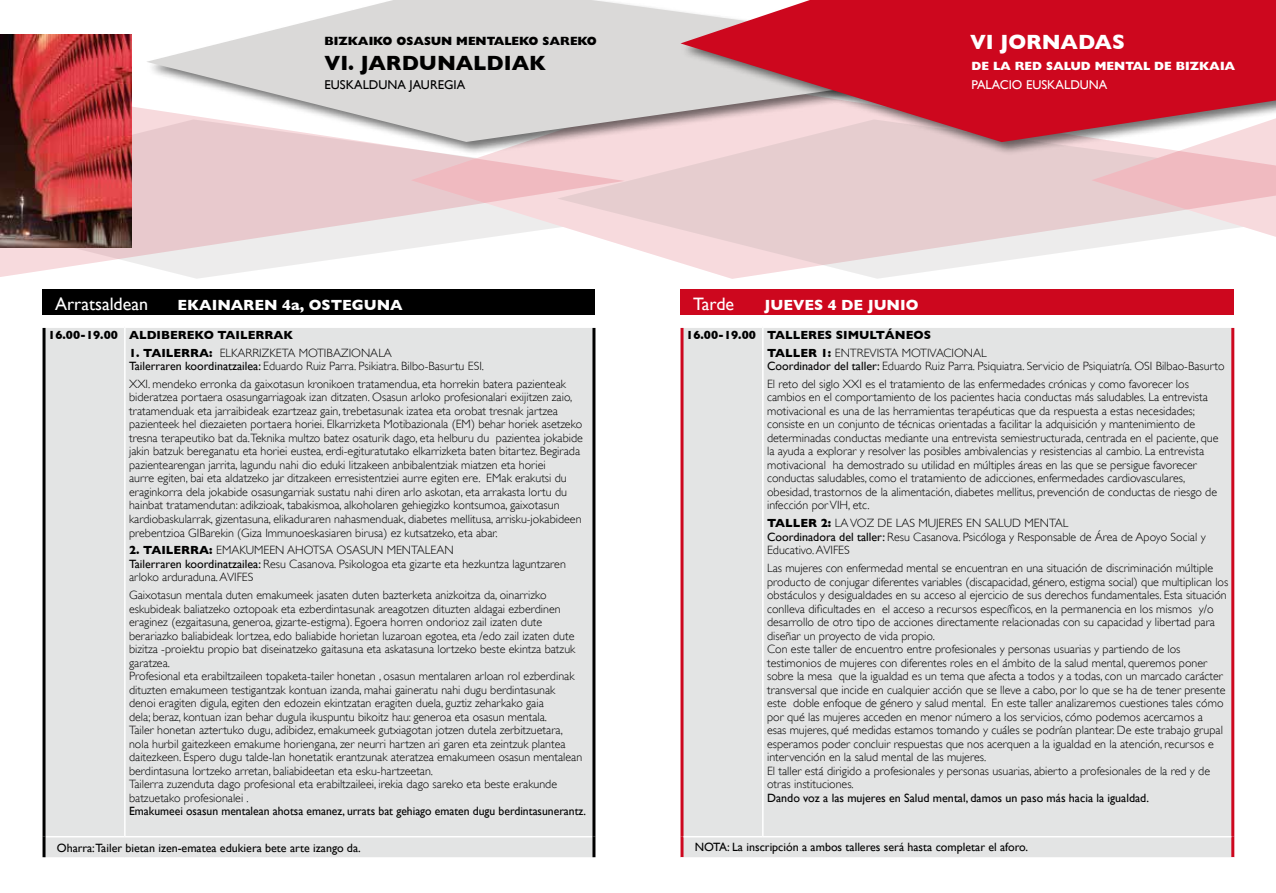
<style>
.page{position:relative;width:1276px;height:893px;background:#fff}
.page>*{position:absolute;margin:0;border:0;box-sizing:border-box;transform-origin:0 0}
.t1{font:700 21px "Gill Sans";color:#000}
.t2{font:700 21px "Gill Sans";color:#fff}
.t3{font:18px "Gill Sans";color:#fff}
.t4{font:700 15px "Gill Sans";color:#fff}
.t5{font:12.75px "Gill Sans";color:#000}
.t6{font:12.75px "Gill Sans";color:#fff}
.t7{font:300 12px/13.5px "Gill Sans";color:#000}
.t8{font:12px "Gill Sans";color:#000}
.t9{font:700 12px/17.7px "Gill Sans";color:#000}
.t10{font:800 12px "Gill Sans";color:#000}
.t11{font:800 12px "Gill Sans";color:#fff}
.s1{font-weight:300}
.s2{font-weight:400}
.s3{font-weight:700}
</style>
<div class="page">
<div style="left:43px;top:289px;width:552px;height:26px;background:#000"></div>
<div style="left:680px;top:289px;width:554px;height:26px;background:#cd071e"></div>
<div style="left:683px;top:328px;width:548px;height:529px;background:#e3e4e4"></div>
<hr style="left:680px;top:328px;width:3px;height:509px;background:#cd071e">
<hr style="left:1231px;top:328px;width:3px;height:509px;background:#cd071e">
<hr style="left:680px;top:837px;width:3px;height:20px;background:#cd071e">
<hr style="left:1231px;top:837px;width:3px;height:20px;background:#cd071e">
<hr style="left:762px;top:328px;width:1px;height:508px;background:#fff">
<hr style="left:683px;top:836px;width:80px;height:1px;background:#fff">
<hr style="left:763px;top:836px;width:468px;height:1px;background:#fff">
<div style="left:46px;top:328px;width:546px;height:529px;background:#e3e4e4"></div>
<hr style="left:124px;top:328px;width:2px;height:508px;background:#fff">
<hr style="left:46px;top:836px;width:79px;height:1px;background:#fff">
<hr style="left:125px;top:836px;width:467px;height:1px;background:#fff">
<hr style="left:43px;top:328px;width:3px;height:509px;background:#000">
<hr style="left:592px;top:328px;width:3px;height:509px;background:#000">
<hr style="left:43px;top:837px;width:3px;height:20px;background:#000">
<hr style="left:592px;top:837px;width:3px;height:20px;background:#000">
<svg style="left:625px;top:156px;width:466px;height:123px;background:#ebd6d8"></svg>
<svg style="left:1091px;top:156px;width:185px;height:92px;background:#f0d2d6"></svg>
<svg style="left:0;top:106px;width:625px;height:173px"></svg>
<img style="left:0;top:34px;width:132px;height:214px">
<div style="left:146px;top:0;width:913px;height:156px;background:#000;opacity:.55"></div>
<svg style="left:146px;top:0;width:534px;height:142px;fill:#dad9d8"></svg>
<div style="left:680px;top:0;width:596px;height:156px;background:#000;opacity:.55"></div>
<svg style="left:680px;top:0;width:596px;height:142px;background:#d03f50"></svg>
<p class="t10" style="left:324px;top:34px;width:274px">BIZKAIKO OSASUN MENTALEKO SAREKO</p>
<h1 class="t1" style="left:324px;top:50px;width:223px">VI. JARDUNALDIAK</h1>
<p class="t5" style="left:324px;top:77px;width:142px">EUSKALDUNA JAUREGIA</p>
<h1 class="t2" style="left:970px;top:29px;width:156px">VI JORNADAS</h1>
<p class="t11" style="left:971px;top:59px;width:265px">DE LA RED SALUD MENTAL DE BIZKAIA</p>
<p class="t6" style="left:971px;top:77px;width:137px">PALACIO EUSKALDUNA</p>
<h2 class="t3" style="left:55px;top:293px;width:94px">Arratsaldean</h2>
<p class="t4" style="left:178px;top:296px;width:227px">EKAINAREN 4a, OSTEGUNA</p>
<h2 class="t3" style="left:693px;top:293px;width:42px">Tarde</h2>
<p class="t4" style="left:764px;top:296px;width:156px">JUEVES 4 DE JUNIO</p>
<p class="t9" style="left:767px;top:326px;width:221px;text-indent:-81px">16.00-19.00 TALLERES SIMULTÁNEOS<br>TALLER 1: <span class="s1">ENTREVISTA MOTIVACIONAL</span></p>
<p class="t7" style="left:767px;top:357px;width:459px;line-height:17.7px"><span class="s2">Coordinador del taller:</span> Eduardo Ruiz Parra. Psiquiatra. Servicio de Psiquiatría. OSI Bilbao-Basurto<br>El reto del siglo XXI es el tratamiento de las enfermedades crónicas y como favorecer los</p>
<p class="t7" style="left:767px;top:391px;width:453px">cambios en el comportamiento de los pacientes hacia conductas más saludables. La entrevista motivacional es una de las herramientas terapéuticas que da respuesta a estas necesidades; consiste en un conjunto de técnicas orientadas a facilitar la adquisición y mantenimiento de determinadas conductas mediante una entrevista semiestructurada, centrada en el paciente, que la ayuda a explorar y resolver las posibles ambivalencias y resistencias al cambio. La entrevista motivacional ha demostrado su utilidad en múltiples áreas en las que se persigue favorecer conductas saludables, como el tratamiento de adicciones, enfermedades cardiovasculares, obesidad, trastornos de la alimentación, diabetes mellitus, prevención de conductas de riesgo de infección por VIH, etc.</p>
<p class="t7" style="left:767px;top:516px;width:440px"><span class="s3">TALLER 2:</span> LA VOZ DE LAS MUJERES EN SALUD MENTAL<br><span class="s2">Coordinadora del taller:</span> Resu Casanova. Psicóloga y Responsable de Área de Apoyo Social y<br>Educativo. AVIFES</p>
<p class="t7" style="left:767px;top:561px;width:463px">Las mujeres con enfermedad mental se encuentran en una situación de discriminación múltiple producto de conjugar diferentes variables (discapacidad, género, estigma social) que multiplican los obstáculos y desigualdades en su acceso al ejercicio de sus derechos fundamentales. Esta situación conlleva dificultades en el acceso a recursos específicos, en la permanencia en los mismos y/o desarrollo de otro tipo de acciones directamente relacionadas con su capacidad y libertad para diseñar un proyecto de vida propio.<br>Con este taller de encuentro entre profesionales y personas usuarias y partiendo de los testimonios de mujeres con diferentes roles en el ámbito de la salud mental, queremos poner sobre la mesa que la igualdad es un tema que afecta a todos y a todas, con un marcado carácter transversal que incide en cualquier acción que se lleve a cabo, por lo que se ha de tener presente este doble enfoque de género y salud mental. En este taller analizaremos cuestiones tales cómo por qué las mujeres acceden en menor número a los servicios, cómo podemos acercarnos a<br>esas mujeres, qué medidas estamos tomando y cuáles se podrían plantear. De este trabajo grupal esperamos poder concluir respuestas que nos acerquen a la igualdad en la atención, recursos e intervención en la salud mental de las mujeres.<br>El taller está dirigido a profesionales y personas usuarias, abierto a profesionales de la red y de otras instituciones.</p>
<p class="t8" style="left:767px;top:790px;width:383px">Dando voz a las mujeres en Salud mental, damos un paso más hacia la igualdad.</p>
<p class="t8" style="left:695px;top:840px;width:335px">NOTA: La inscripción a ambos talleres será hasta completar el aforo.</p>
<p class="t9" style="left:48px;top:326px;width:246px">16.00-19.00 ALDIBEREKO TAILERRAK</p>
<p class="t7" style="left:129px;top:346px;width:356px"><span class="s3">1. TAILERRA:</span> ELKARRIZKETA MOTIBAZIONALA<br><span class="s2">Tailerraren koordinatzailea:</span> Eduardo Ruiz Parra. Psikiatra. Bilbo-Basurtu ESI.</p>
<p class="t7" style="left:129px;top:377px;width:455px">XXI. mendeko erronka da gaixotasun kronikoen tratamendua, eta horrekin batera pazienteak bideratzea portaera osasungarriagoak izan ditzaten. Osasun arloko profesionalari exijitzen zaio, tratamenduak eta jarraibideak ezartzeaz gain, trebetasunak izatea eta orobat tresnak jartzea pazienteek hel diezaieten portaera horiei. Elkarrizketa Motibazionala (EM) behar horiek asetzeko tresna terapeutiko bat da.Teknika multzo batez osaturik dago, eta helburu du pazientea jokabide jakin batzuk bereganatu eta horiei eustea, erdi-egituratutako elkarrizketa baten bitartez. Begirada pazientearengan jarrita, lagundu nahi dio eduki litzakeen anbibalentziak miatzen eta horiei<br>aurre egiten, bai eta aldatzeko jar ditzakeen erresistentziei aurre egiten ere. EMak erakutsi du eraginkorra dela jokabide osasungarriak sustatu nahi diren arlo askotan, eta arrakasta lortu du hainbat tratamendutan: adikzioak, tabakismoa, alkoholaren gehiegizko kontsumoa, gaixotasun kardiobaskularrak, gizentasuna, elikaduraren nahasmenduak, diabetes mellitusa, arrisku-jokabideen prebentzioa GIBarekin (Giza Immunoeskasiaren birusa) ez kutsatzeko, eta abar.</p>
<p class="t7" style="left:129px;top:543px;width:438px"><span class="s3">2. TAILERRA:</span> EMAKUMEEN AHOTSA OSASUN MENTALEAN<br><span class="s2">Tailerraren koordinatzailea:</span> Resu Casanova. Psikologoa eta gizarte eta hezkuntza laguntzaren arloko arduraduna. AVIFES</p>
<p class="t7" style="left:129px;top:588px;width:454px">Gaixotasun mentala duten emakumeek jasaten duten bazterketa anizkoitza da, oinarrizko eskubideak baliatzeko oztopoak eta ezberdintasunak areagotzen dituzten aldagai ezberdinen eraginez (ezgaitasuna, generoa, gizarte-estigma). Egoera horren ondorioz zail izaten dute berariazko baliabideak lortzea, edo baliabide horietan luzaroan egotea, eta /edo zail izaten dute bizitza -proiektu propio bat diseinatzeko gaitasuna eta askatasuna lortzeko beste ekintza batzuk garatzea.<br>Profesional eta erabiltzaileen topaketa-tailer honetan , osasun mentalaren arloan rol ezberdinak dituzten emakumeen testigantzak kontuan izanda, mahai gaineratu nahi dugu berdintasunak denoi eragiten digula, egiten den edozein ekintzatan eragiten duela, guztiz zeharkako gaia<br>dela; beraz, kontuan izan behar dugula ikuspuntu bikoitz hau: generoa eta osasun mentala.<br>Tailer honetan aztertuko dugu, adibidez, emakumeek gutxiagotan jotzen dutela zerbitzuetara, nola hurbil gaitezkeen emakume horiengana, zer neurri hartzen ari garen eta zeintzuk plantea daitezkeen. Espero dugu talde-lan honetatik erantzunak ateratzea emakumeen osasun mentalean berdintasuna lortzeko arretan, baliabideetan eta esku-hartzeetan.<br>Tailerra zuzenduta dago profesional eta erabiltzaileei, irekia dago sareko eta beste erakunde batzuetako profesionalei .</p>
<p class="t8" style="left:129px;top:804px;width:458px">Emakumeei osasun mentalean ahotsa emanez, urrats bat gehiago ematen dugu berdintasunerantz.</p>
<p class="t8" style="left:57px;top:840px;width:305px">Oharra:Tailer bietan izen-ematea edukiera bete arte izango da.</p>
</div>
